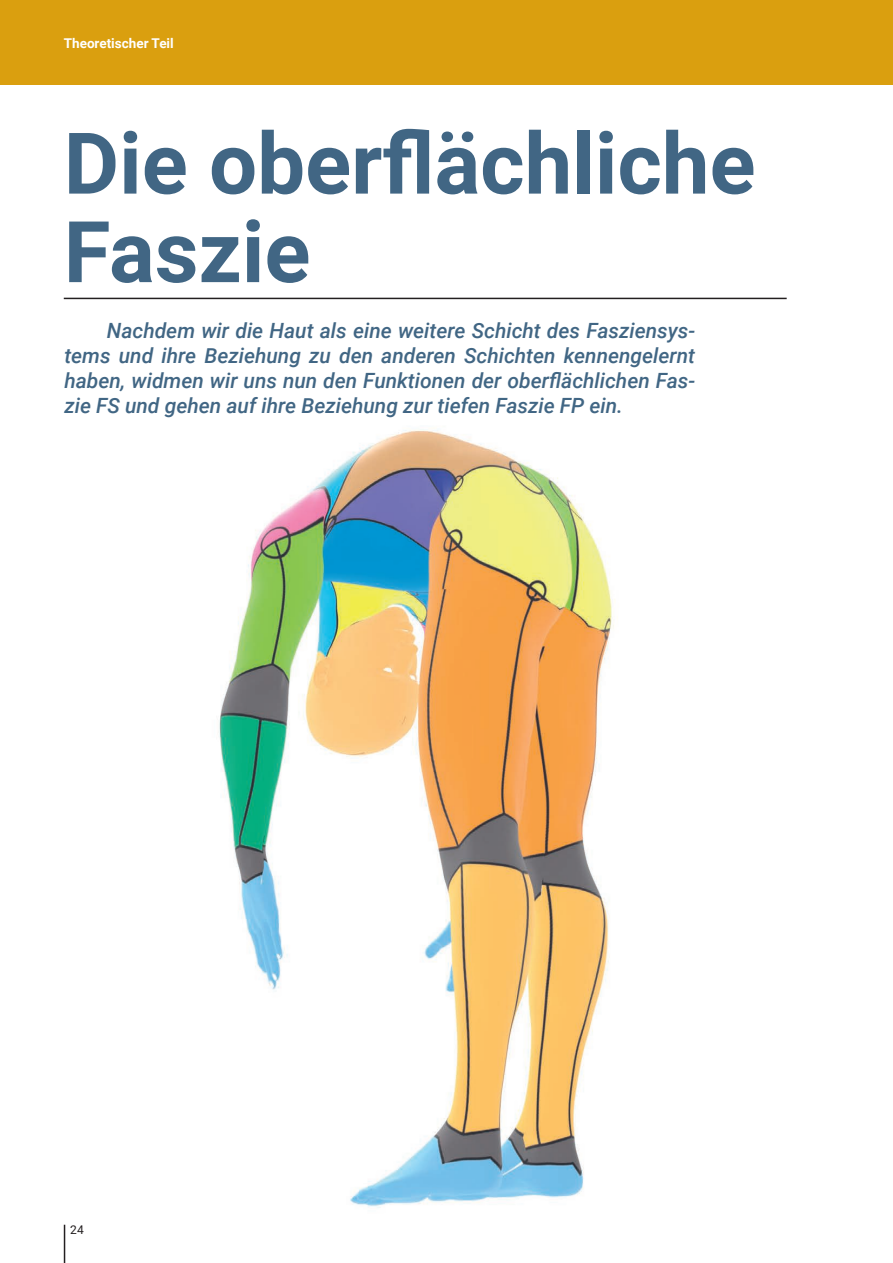
<style>
.page{position:relative;width:893px;height:1263px;background:#fff}
.page>*{position:absolute;margin:0;border:0;box-sizing:border-box;transform-origin:0 0}
.Titular_2{font:700 85.2px/88.5px "Roboto";color:#416684}
.Entradilla{font:italic 500 21px/25.2px "Roboto";color:#416684;text-align:justify}
.t1{font:700 13.5px "Roboto";color:#fff}
.t2{font:12px "Roboto";color:#231f20}
</style>
<div class="page">
<div style="left:0;top:0;width:893px;height:85px;background:#da9f0f"></div>
<hr style="left:64px;top:1225px;width:1px;height:38px;background:#231f20">
<hr style="left:64px;top:298px;width:723px;height:1px;background:#231f20">
<img style="left:219px;top:429px;width:396px;height:779px">
<p class="t1" style="left:64px;top:34px;width:112px">Theoretischer Teil</p>
<p class="Titular_2" style="left:64px;top:116px;width:693px">Die oberflächliche<br>Faszie</p>
<p class="Entradilla" style="left:64px;top:317px;width:632px;text-indent:43px">Nachdem wir die Haut als eine weitere Schicht des Fasziensys&shy;tems und ihre Beziehung zu den anderen Schichten kennengelernt haben, widmen wir uns nun den Funktionen der oberflächlichen Fas&shy;zie FS und gehen auf ihre Beziehung zur tiefen Faszie FP ein.</p>
<p class="t2" style="left:70px;top:1221px;width:15px">24</p>
</div>
